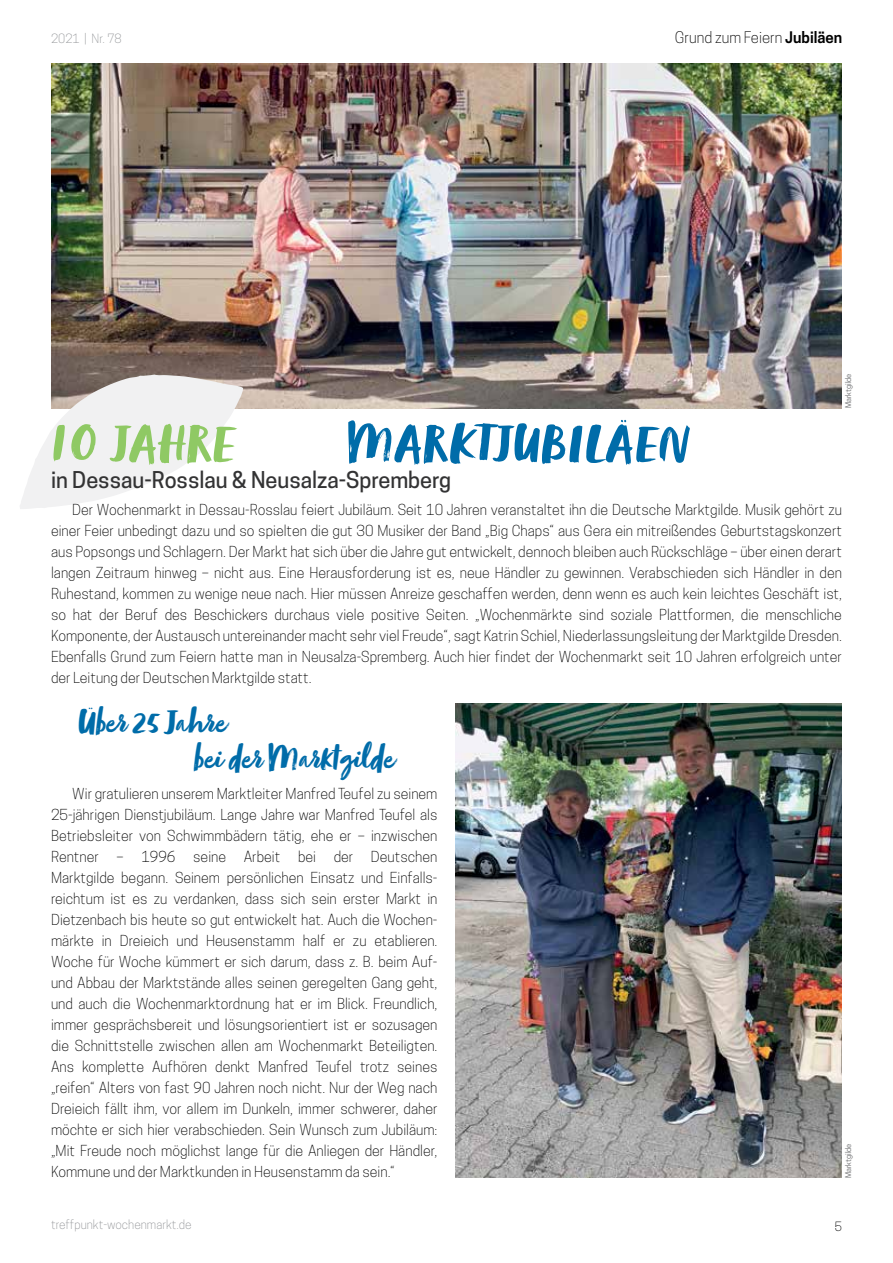
<style>
.page{position:relative;width:893px;height:1263px;background:#fff}
.page>*{position:absolute;margin:0;border:0;box-sizing:border-box;transform-origin:0 0}
.t1{font:54px "Zooja Pro";letter-spacing:.05em;color:#006ca9}
.t2{font:54px "Zooja Pro";letter-spacing:.05em;color:#8fc964}
.t3{font:36px/36px "Zooja Pro";color:#006ca9}
.t4{font:500 21.75px "Cooper Hewitt";color:#333334}
.t5{font:300 15px "Cooper Hewitt";color:#000}
.t6{font:300 14.25px/21px "Cooper Hewitt";color:#000;text-align:justify}
.t7{font:300 12px "Cooper Hewitt";color:#939598}
.t8{font:300 12px "Cooper Hewitt";color:#000}
.t9{font:7.5px "Cooper Hewitt";color:#636466}
.s1{font-weight:600}
.s2{font-size:66px}
</style>
<div class="page">
<img style="left:51px;top:64px;width:791px;height:344px">
<svg style="left:20px;top:375px;width:223px;height:134px"></svg>
<img style="left:455px;top:704px;width:387px;height:474px">
<p class="t7" style="left:51px;top:31px;width:72px">2021 | Nr. 78</p>
<p class="t5" style="left:675px;top:28px;width:169px">Grund zum Feiern <span class="s1">Jubiläen</span></p>
<p class="t9" style="left:844px;top:408px;width:36px;rotate:-90deg">Marktgilde</p>
<h1 class="t2" style="left:51px;top:411px;width:183px"><span class="s2">10</span> JAHRE</h1>
<h1 class="t1" style="left:347px;top:411px;width:341px">MARKTJUBILÄEN</h1>
<h3 class="t4" style="left:51px;top:467px;width:402px">in Dessau-Rosslau &amp; Neusalza-Spremberg</h3>
<p class="t6" style="left:51px;top:499px;width:792px;text-indent:21px">Der Wochenmarkt in Dessau-Rosslau feiert Jubiläum. Seit 10 Jahren veranstaltet ihn die Deutsche Marktgilde. Musik gehört zu einer Feier unbedingt dazu und so spielten die gut 30 Musiker der Band „Big Chaps“ aus Gera ein mitreißendes Geburtstagskonzert aus Popsongs und Schlagern. Der Markt hat sich über die Jahre gut entwickelt, dennoch bleiben auch Rückschläge – über einen derart langen Zeitraum hinweg – nicht aus. Eine Herausforderung ist es, neue Händler zu gewinnen. Verabschieden sich Händler in den Ruhestand, kommen zu wenige neue nach. Hier müssen Anreize geschaffen werden, denn wenn es auch kein leichtes Geschäft ist, so hat der Beruf des Beschickers durchaus viele positive Seiten. „Wochenmärkte sind soziale Plattformen, die menschliche Komponente, der Austausch untereinander macht sehr viel Freude“, sagt Katrin Schiel, Niederlassungsleitung der Marktgilde Dresden.<br>Ebenfalls Grund zum Feiern hatte man in Neusalza-Spremberg. Auch hier findet der Wochenmarkt seit 10 Jahren erfolgreich unter der Leitung der Deutschen Marktgilde statt.</p>
<h2 class="t3" style="left:194px;top:708px;width:201px;text-indent:-117px">Über 25 Jahre<br>bei der Marktgilde</h2>
<p class="t6" style="left:51px;top:783px;width:388px;text-indent:21px">Wir gratulieren unserem Marktleiter Manfred Teufel zu seinem 25-jährigen Dienstjubiläum. Lange Jahre war Manfred Teufel als Betriebsleiter von Schwimmbädern tätig, ehe er – inzwischen Rentner – 1996 seine Arbeit bei der Deutschen Marktgilde begann. Seinem persönlichen Einsatz und Einfalls&shy;reichtum ist es zu verdanken, dass sich sein erster Markt in Dietzenbach bis heute so gut entwickelt hat. Auch die Wochen&shy;märkte in Dreieich und Heusenstamm half er zu etablieren.<br>Woche für Woche kümmert er sich darum, dass z. B. beim Auf&shy;und Abbau der Marktstände alles seinen geregelten Gang geht, und auch die Wochenmarktordnung hat er im Blick. Freundlich, immer gesprächsbereit und lösungsorientiert ist er sozusagen die Schnittstelle zwischen allen am Wochenmarkt Beteiligten.<br>Ans komplette Aufhören denkt Manfred Teufel trotz seines „reifen“ Alters von fast 90 Jahren noch nicht. Nur der Weg nach Dreieich fällt ihm, vor allem im Dunkeln, immer schwerer, daher möchte er sich hier verabschieden. Sein Wunsch zum Jubiläum: „Mit Freude noch möglichst lange für die Anliegen der Händler, Kommune und der Marktkunden in Heusenstamm da sein.“</p>
<p class="t9" style="left:844px;top:1178px;width:36px;rotate:-90deg">Marktgilde</p>
<p class="t7" style="left:51px;top:1218px;width:142px">treffpunkt-wochenmarkt.de</p>
<p class="t8" style="left:835px;top:1219px;width:9px">5</p>
</div>
